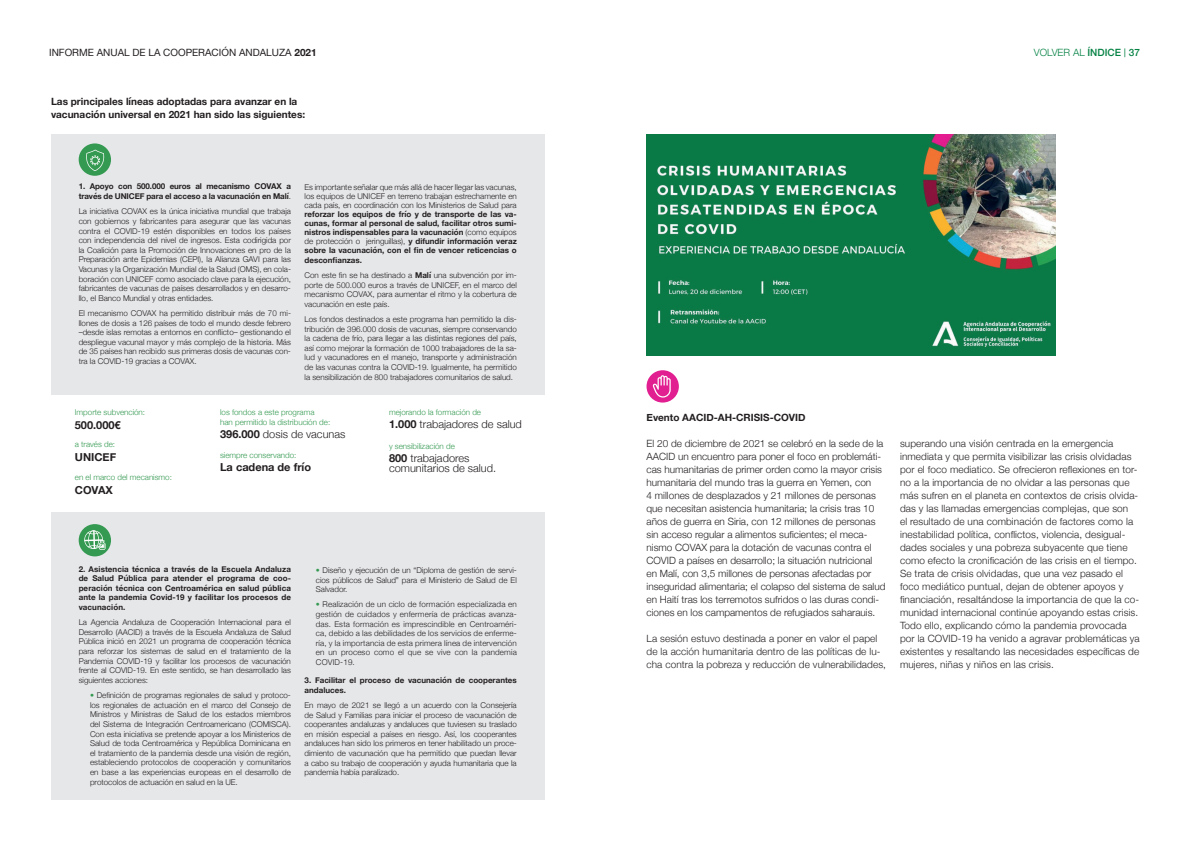
<style>
.page{position:relative;width:1191px;height:842px;background:#fff}
.page>*{position:absolute;margin:0;border:0;box-sizing:border-box;transform-origin:0 0}
.t1{font:300 11px/10px "Helvetica Neue";color:#231f20}
.t2{font:700 11px "Helvetica Neue";color:#231f20}
.t3{font:300 10px/13px "Helvetica Neue";letter-spacing:.01em;color:#231f20}
.t4{font:700 10px/13px "Helvetica Neue";color:#231f20}
.t5{font:10px "Helvetica Neue";color:#231f20}
.t6{font:300 10px "Helvetica Neue";color:#058244}
.t7{font:300 8px/9.6px "Helvetica Neue";color:#231f20;text-align:justify}
.t8{font:700 8px/9.6px "Helvetica Neue";color:#231f20}
.t9{font:300 8px/10px "Helvetica Neue";color:#349951}
.s1{font-weight:700}
.s2{font-weight:500}
.s3{font-family:"N Haas Grotesk DS Pro 55 Rg";font-weight:400}
.s4{font-weight:300}
.s5{color:#349951}
</style>
<div class="page">
<img style="left:646px;top:135px;width:409px;height:220px">
<svg style="left:646px;top:370px;width:33px;height:33px"></svg>
<svg style="left:653px;top:375px;width:17px;height:23px"></svg>
<div style="left:51px;top:512px;width:493px;height:287px;background:#e6e7e9"></div>
<div style="left:51px;top:135px;width:493px;height:260px;background:#e6e7e9"></div>
<div style="left:79px;top:143px;width:32px;height:33px;background:#349951;border-radius:50%"></div>
<svg style="left:86px;top:150px;width:18px;height:21px"></svg>
<div style="left:79px;top:524px;width:32px;height:32px;background:#349951;border-radius:50%"></div>
<svg style="left:84px;top:530px;width:22px;height:20px"></svg>
<p class="t5" style="left:49px;top:46px;width:269px">INFORME ANUAL DE LA COOPERACIÓN ANDALUZA <span class="s1">2021</span></p>
<p class="t6" style="left:1034px;top:45px;width:107px">VOLVER AL <span class="s2">ÍNDICE</span> <span class="s3">|</span> <span class="s2">37</span></p>
<p class="t4" style="left:51px;top:95px;width:256px">Las principales líneas adoptadas para avanzar en la vacunación universal en 2021 han sido las siguientes:</p>
<p class="t8" style="left:79px;top:182px;width:214px">1. Apoyo con 500.000 euros al mecanismo COVAX a través de UNICEF para el acceso a la vacunación en Malí<span class="s4">.</span></p>
<p class="t7" style="left:79px;top:206px;width:214px">La iniciativa COVAX es la única iniciativa mundial que trabaja con gobiernos y fabricantes para asegurar que las vacunas contra el COVID-19 estén disponibles en todos los países con independencia del nivel de ingresos. Esta codirigida por la Coalición para la Promoción de Innovaciones en pro de la Preparación ante Epidemias (CEPI), la Alianza GAVI para las Vacunas y la Organización Mundial de la Salud (OMS), en cola&shy;boración con UNICEF como asociado clave para la ejecución, fabricantes de vacunas de países desarrollados y en desarro&shy;llo, el Banco Mundial y otras entidades.</p>
<p class="t7" style="left:79px;top:308px;width:214px">El mecanismo COVAX ha permitido distribuir más de 70 mi&shy;llones de dosis a 126 países de todo el mundo desde febrero –desde islas remotas a entornos en conflicto– gestionando el despliegue vacunal mayor y más complejo de la historia. Más de 35 países han recibido sus primeras dosis de vacunas con&shy;tra la COVID-19 gracias a COVAX.</p>
<p class="t7" style="left:304px;top:182px;width:214px;line-height:9px">Es importante señalar que más allá de hacer llegar las vacunas, los equipos de UNICEF en terreno trabajan estrechamente en cada país, en coordinación con los Ministerios de Salud para</p>
<p class="t8" style="left:304px;top:210px;width:214px;line-height:9.1px;text-align:justify">reforzar los equipos de frío y de transporte de las va&shy;cunas, formar al personal de salud, facilitar otros sumi&shy;nistros indispensables para la vacunación <span class="s4">(como equipos de protección o jeringuillas),</span> y difundir información veraz sobre la vacunación, con el fin de vencer reticencias o desconfianzas.</p>
<p class="t7" style="left:304px;top:270px;width:214px">Con este fin se ha destinado a <span class="s1">Malí</span> una subvención por im&shy;porte de 500.000 euros a través de UNICEF, en el marco del mecanismo COVAX, para aumentar el ritmo y la cobertura de vacunación en este país.</p>
<p class="t7" style="left:304px;top:314px;width:214px">Los fondos destinados a este programa han permitido la dis&shy;tribución de 396.000 dosis de vacunas, siempre conservando la cadena de frío, para llegar a las distintas regiones del país, así como mejorar la formación de 1000 trabajadores de la sa&shy;lud y vacunadores en el manejo, transporte y administración de las vacunas contra la COVID-19. Igualmente, ha permitido la sensibilización de 800 trabajadores comunitarios de salud.</p>
<p class="t9" style="left:75px;top:407px;width:72px">Importe subvención:</p>
<h1 class="t2" style="left:75px;top:416px;width:47px">500.000€</h1>
<p class="t9" style="left:75px;top:439px;width:42px">a través de:</p>
<h1 class="t2" style="left:75px;top:448px;width:43px">UNICEF</h1>
<p class="t9" style="left:75px;top:472px;width:99px">en el marco del mecanismo:</p>
<h1 class="t2" style="left:75px;top:481px;width:40px">COVAX</h1>
<p class="t9" style="left:220px;top:407px;width:112px">los fondos a este programa<br>han permitido la distribución de:</p>
<h1 class="t1" style="left:220px;top:429px;width:127px"><span class="s1">396.000</span> dosis de vacunas</h1>
<p class="t9" style="left:220px;top:450px;width:78px">siempre conservando:</p>
<h1 class="t2" style="left:220px;top:459px;width:93px">La cadena de frío</h1>
<p class="t9" style="left:389px;top:407px;width:94px">mejorando la formación de</p>
<h1 class="t1" style="left:389px;top:419px;width:134px"><span class="s1">1.000</span> trabajadores de salud</h1>
<p class="t9" style="left:389px;top:441px;width:67px">y sensibilización de</p>
<h1 class="t1" style="left:389px;top:452px;width:109px"><span class="s1">800</span> trabajadores comunitarios de salud.</h1>
<p class="t8" style="left:79px;top:564px;width:214px;text-align:justify">2. Asistencia técnica a través de la Escuela Andaluza de Salud Pública para atender el programa de coo&shy;peración técnica con Centroamérica en salud pública ante la pandemia Covid-19 y facilitar los procesos de vacunación.</p>
<p class="t7" style="left:79px;top:617px;width:214px">La Agencia Andaluza de Cooperación Internacional para el Desarrollo (AACID) a través de la Escuela Andaluza de Salud Pública inició en 2021 un programa de cooperación técnica para reforzar los sistemas de salud en el tratamiento de la Pandemia COVID-19 y facilitar los procesos de vacunación frente al COVID-19. En este sentido, se han desarrollado las siguientes acciones:</p>
<p class="t7" style="left:90px;top:690px;width:202px"><span class="s5">•</span> Definición de programas regionales de salud y protoco&shy;los regionales de actuación en el marco del Consejo de Ministros y Ministras de Salud de los estados miembros del Sistema de Integración Centroamericano (COMISCA).<br>Con esta iniciativa se pretende apoyar a los Ministerios de Salud de toda Centroamérica y República Dominicana en el tratamiento de la pandemia desde una visión de región, estableciendo protocolos de cooperación y comunitarios en base a las experiencias europeas en el desarrollo de protocolos de actuación en salud en la UE.</p>
<p class="t7" style="left:316px;top:565px;width:202px"><span class="s5">•</span> Diseño y ejecución de un “Diploma de gestión de servi&shy;cios públicos de Salud” para el Ministerio de Salud de El Salvador.</p>
<p class="t7" style="left:316px;top:599px;width:202px"><span class="s5">•</span> Realización de un ciclo de formación especializada en gestión de cuidados y enfermería de prácticas avanza&shy;das. Esta formación es imprescindible en Centroaméri&shy;ca, debido a las debilidades de los servicios de enferme&shy;ría, y la importancia de esta primera línea de intervención en un proceso como el que se vive con la pandemia COVID-19.</p>
<p class="t8" style="left:304px;top:676px;width:214px">3. Facilitar el proceso de vacunación de cooperantes andaluces.</p>
<p class="t7" style="left:304px;top:700px;width:214px">En mayo de 2021 se llegó a un acuerdo con la Consejería de Salud y Familias para iniciar el proceso de vacunación de cooperantes andaluzas y andaluces que tuviesen su traslado en misión especial a países en riesgo. Así, los cooperantes andaluces han sido los primeros en tener habilitado un proce&shy;dimiento de vacunación que ha permitido que puedan llevar a cabo su trabajo de cooperación y ayuda humanitaria que la pandemia había paralizado.</p>
<p class="t4" style="left:646px;top:411px;width:161px">Evento AACID-AH-CRISIS-COVID</p>
<p class="t3" style="left:646px;top:436px;width:240px">El 20 de diciembre de 2021 se celebró en la sede de la AACID un encuentro para poner el foco en problemáti&shy;cas humanitarias de primer orden como la mayor crisis humanitaria del mundo tras la guerra en Yemen, con<br>4 millones de desplazados y 21 millones de personas que necesitan asistencia humanitaria; la crisis tras 10 años de guerra en Siria, con 12 millones de personas sin acceso regular a alimentos suficientes; el meca&shy;nismo COVAX para la dotación de vacunas contra el COVID a países en desarrollo; la situación nutricional<br>en Malí, con 3,5 millones de personas afectadas por inseguridad alimentaria; el colapso del sistema de salud en Haití tras los terremotos sufridos o las duras condi&shy;ciones en los campamentos de refugiados saharauis.</p>
<p class="t3" style="left:646px;top:631px;width:241px">La sesión estuvo destinada a poner en valor el papel de la acción humanitaria dentro de las políticas de lu&shy;cha contra la pobreza y reducción de vulnerabilidades,</p>
<p class="t3" style="left:900px;top:436px;width:241px">superando una visión centrada en la emergencia inmediata y que permita visibilizar las crisis olvidadas por el foco mediatico. Se ofrecieron reflexiones en tor&shy;no a la importancia de no olvidar a las personas que más sufren en el planeta en contextos de crisis olvida&shy;das y las llamadas emergencias complejas, que son<br>el resultado de una combinación de factores como la inestabilidad política, conflictos, violencia, desigual&shy;dades sociales y una pobreza subyacente que tiene como efecto la cronificación de las crisis en el tiempo.<br>Se trata de crisis olvidadas, que una vez pasado el foco mediático puntual, dejan de obtener apoyos y financiación, resaltándose la importancia de que la co&shy;munidad internacional continúe apoyando estas crisis.<br>Todo ello, explicando cómo la pandemia provocada por la COVID-19 ha venido a agravar problemáticas ya existentes y resaltando las necesidades específicas de mujeres, niñas y niños en las crisis.</p>
</div>
